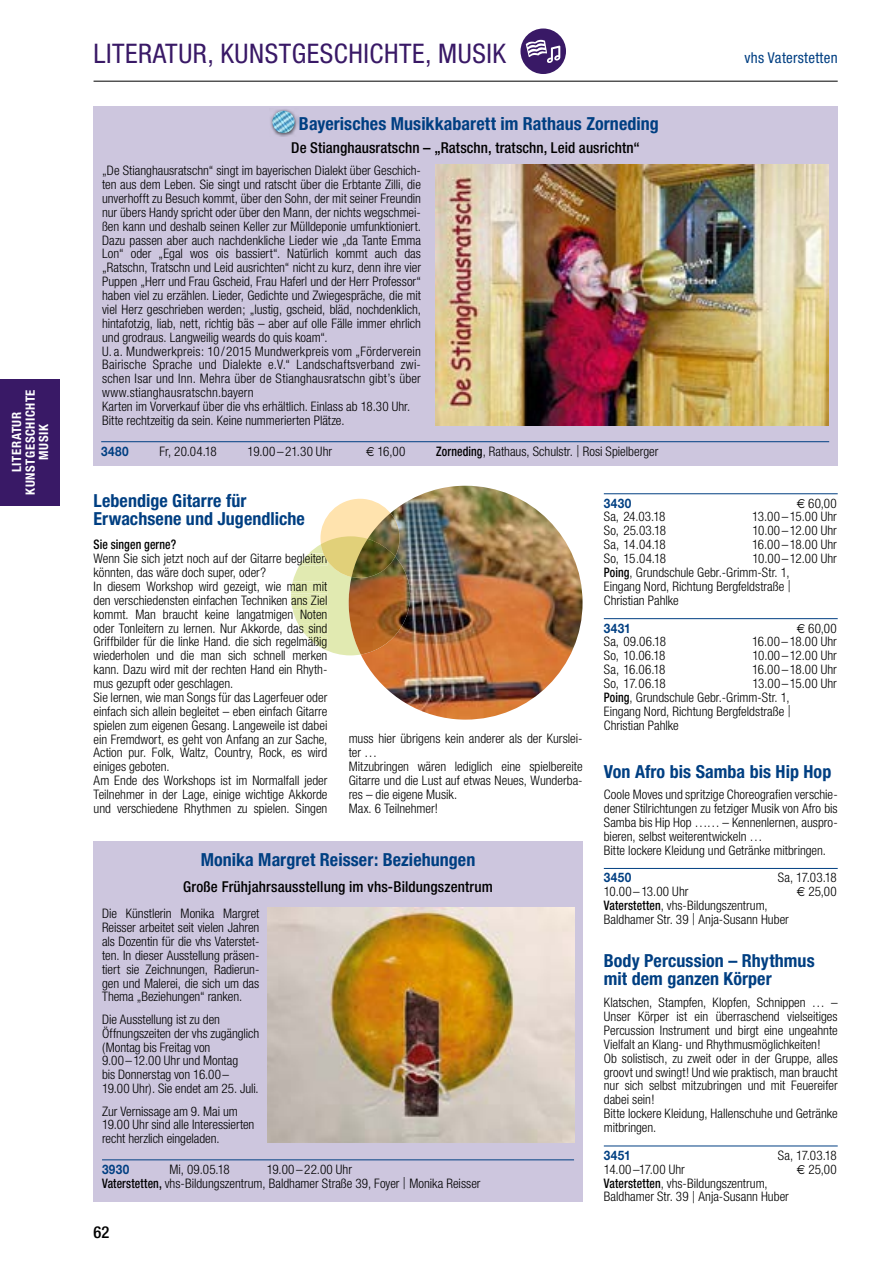
<style>
.page{position:relative;width:893px;height:1263px;background:#fff}
.page>*{position:absolute;margin:0;border:0;box-sizing:border-box;transform-origin:0 0}
.t1{font:condensed 27px "Helvetica Neue";letter-spacing:.02em;color:#391966}
.t2{font:700 condensed 18px/18px "Helvetica Neue";letter-spacing:.005em;color:#003f82}
.t3{font:500 condensed 16.5px "Helvetica Neue";color:#000}
.t4{font:500 condensed 15px "Helvetica Neue";letter-spacing:.005em;color:#000}
.t5{font:condensed 15px "Helvetica Neue";letter-spacing:.02em;color:#003f82}
.t6{font:300 condensed 13.2px/13.8px "Helvetica Neue";color:#000}
.t7{font:700 13.2px "Helvetica Neue";letter-spacing:.03em;color:#003f82;scale:.9 1}
.t8{font:500 condensed 13.2px "Helvetica Neue";letter-spacing:.01em;color:#000;scale:.9 1}
.t9{font:700 condensed 12.75px/13.5px "Helvetica Neue";letter-spacing:.045em;color:#fff;text-align:center}
.s1{font-family:"Euro Sans";font-weight:400;font-stretch:normal}
.s2{font-weight:500}
.s3{font-weight:100;font-size:16.5px}
</style>
<div class="page">
<div style="left:520px;top:29px;width:46px;height:45px;background:#391966;border-radius:50%"></div>
<svg style="left:526px;top:40px;width:34px;height:23px"></svg>
<div style="left:0;top:379px;width:60px;height:126px;background:#391966"></div>
<hr style="left:94px;top:81px;width:744px;height:1px;background:#000">
<div style="left:94px;top:106px;width:744px;height:360px;background:#cdc6de"></div>
<img style="left:270px;top:109px;width:28px;height:28px">
<img style="left:272px;top:111px;width:23px;height:22px;border-radius:11px">
<img style="left:435px;top:164px;width:393px;height:261px">
<hr style="left:604px;top:493px;width:234px;height:1px;background:#003f82">
<hr style="left:604px;top:618px;width:234px;height:1px;background:#003f82">
<hr style="left:604px;top:868px;width:234px;height:1px;background:#003f82">
<hr style="left:604px;top:1145px;width:234px;height:1px;background:#003f82">
<svg style="left:291px;top:498px;width:70px;height:157px"></svg>
<img style="left:361px;top:486px;width:222px;height:234px">
<img style="left:368px;top:513px;width:33px;height:43px">
<img style="left:349px;top:556px;width:66px;height:98px">
<img style="left:351px;top:539px;width:44px;height:39px">
<div style="left:94px;top:841px;width:489px;height:360px;background:#cdc6de"></div>
<img style="left:268px;top:907px;width:306px;height:236px">
<hr style="left:102px;top:1159px;width:472px;height:1px;background:#003f82">
<hr style="left:101px;top:441px;width:728px;height:1px;background:#003f82">
<p class="t9" style="left:10px;top:495px;width:107px;rotate:-90deg">LITERATUR<br>KUNSTGESCHICHTE<br>MUSIK</p>
<h1 class="t1" style="left:94px;top:37px;width:414px">LITERATUR, KUNSTGESCHICHTE, MUSIK</h1>
<p class="t5" style="left:744px;top:49px;width:95px">vhs Vaterstetten</p>
<h2 class="t2" style="left:299px;top:115px;width:361px">Bayerisches Musikkabarett im Rathaus Zorneding</h2>
<p class="t4" style="left:291px;top:139px;width:350px">De Stianghausratschn – „Ratschn, tratschn, Leid ausrichtn“</p>
<p class="t6" style="left:102px;top:164px;width:320px">„De Stianghausratschn“ singt im bayerischen Dialekt über Geschich&shy;ten aus dem Leben. Sie singt und ratscht über die Erbtante Zilli, die unverhofft zu Besuch kommt, über den Sohn, der mit seiner Freundin nur übers Handy spricht oder über den Mann, der nichts wegschmei&shy;ßen kann und deshalb seinen Keller zur Mülldeponie umfunktioniert.<br>Dazu passen aber auch nachdenkliche Lieder wie „da Tante Emma Lon“ oder „Egal wos ois bassiert“. Natürlich kommt auch das „Ratschn, Tratschn und Leid ausrichten“ nicht zu kurz, denn ihre vier Puppen „Herr und Frau Gscheid, Frau Haferl und der Herr Professor“ haben viel zu erzählen. Lieder, Gedichte und Zwiegespräche, die mit viel Herz geschrieben werden; „lustig, gscheid, bläd, nochdenklich, hintafotzig, liab, nett, richtig bäs – aber auf olle Fälle immer ehrlich und grodraus. Langweilig weards do quis koam“.<br>U. a. Mundwerkpreis: 10/2015 Mundwerkpreis vom „Förderverein Bairische Sprache und Dialekte e.V.“ Landschaftsverband zwi&shy;schen Isar und Inn. Mehra über de Stianghausratschn gibt’s über www.stianghausratschn.bayern<br>Karten im Vorverkauf über die vhs erhältlich. Einlass ab 18.30 Uhr.<br>Bitte rechtzeitig da sein. Keine nummerierten Plätze.</p>
<p class="t7" style="left:101px;top:443px;width:32px">3480</p>
<p class="t6" style="left:160px;top:444px;width:59px">Fr, 20.04.18</p>
<p class="t6" style="left:248px;top:444px;width:86px">19.00 – 21.30 Uhr</p>
<p class="t6" style="left:366px;top:444px;width:41px"><span class="s1">€</span> 16,00</p>
<p class="t6" style="left:436px;top:444px;width:224px"><span class="s2">Zorneding</span>, Rathaus, Schulstr. <span class="s3">|</span> Rosi Spielberger</p>
<h2 class="t2" style="left:94px;top:491px;width:213px">Lebendige Gitarre für<br>Erwachsene und Jugendliche</h2>
<p class="t8" style="left:94px;top:537px;width:94px">Sie singen gerne?</p>
<p class="t6" style="left:94px;top:565px;width:174px">könnten, das wäre doch super, oder?</p>
<p class="t6" style="left:94px;top:544px;width:235px;line-height:27.8px">Wenn Sie sich jetzt noch auf der Gitarre begleiten<br>In diesem Workshop wird gezeigt, wie man mit</p>
<p class="t6" style="left:94px;top:593px;width:235px;text-align:justify">den verschiedensten einfachen Techniken ans Ziel kommt. Man braucht keine langatmigen Noten oder Tonleitern zu lernen. Nur Akkorde, das sind Griffbilder für die linke Hand. die sich regelmäßig</p>
<p class="t6" style="left:94px;top:648px;width:235px">wiederholen und die man sich schnell merken kann. Dazu wird mit der rechten Hand ein Rhyth&shy;mus gezupft oder geschlagen.<br>Sie lernen, wie man Songs für das Lagerfeuer oder einfach sich allein begleitet – eben einfach Gitarre spielen zum eigenen Gesang. Langeweile ist dabei ein Fremdwort, es geht von Anfang an zur Sache, Action pur. Folk, Waltz, Country, Rock, es wird einiges geboten.<br>Am Ende des Workshops ist im Normalfall jeder Teilnehmer in der Lage, einige wichtige Akkorde und verschiedene Rhythmen zu spielen. Singen</p>
<p class="t6" style="left:349px;top:732px;width:235px">muss hier übrigens kein anderer als der Kurslei&shy;ter …<br>Mitzubringen wären lediglich eine spielbereite<br>Gitarre und die Lust auf etwas Neues, Wunderba&shy;res – die eigene Musik.<br>Max. 6 Teilnehmer!</p>
<h2 class="t2" style="left:201px;top:850px;width:276px">Monika Margret Reisser: Beziehungen</h2>
<p class="t4" style="left:183px;top:878px;width:311px">Große Frühjahrsausstellung im vhs-Bildungszentrum</p>
<p class="t6" style="left:102px;top:906px;width:159px;text-align:justify">Die Künstlerin Monika Margret Reisser arbeitet seit vielen Jahren als Dozentin für die vhs Vaterstet&shy;ten. In dieser Ausstellung präsen&shy;tiert sie Zeichnungen, Radierun&shy;gen und Malerei, die sich um das Thema „Beziehungen“ ranken.</p>
<p class="t6" style="left:102px;top:1012px;width:159px">Die Ausstellung ist zu den<br>Öffnungszeiten der vhs zugänglich (Montag bis Freitag von<br>9.00 – 12.00 Uhr und Montag<br>bis Donnerstag von 16.00 –<br>19.00 Uhr). Sie endet am 25. Juli.</p>
<p class="t6" style="left:102px;top:1104px;width:154px">Zur Vernissage am 9. Mai um<br>19.00 Uhr sind alle Interessierten recht herzlich eingeladen.</p>
<p class="t6" style="left:102px;top:1162px;width:380px;text-indent:165px">19.00 – 22.00 Uhr<br><span class="s2">Vaterstetten,</span> vhs-Bildungszentrum, Baldhamer Straße 39, Foyer <span class="s3">|</span> Monika Reisser</p>
<p class="t7" style="left:102px;top:1161px;width:32px">3930</p>
<p class="t6" style="left:170px;top:1162px;width:62px">Mi, 09.05.18</p>
<p class="t3" style="left:94px;top:1222px;width:17px">62</p>
<p class="t7" style="left:604px;top:495px;width:32px">3430</p>
<p class="t6" style="left:797px;top:496px;width:42px"><span class="s1">€</span> 60,00</p>
<p class="t6" style="left:604px;top:510px;width:63px">Sa, 24.03.18</p>
<p class="t6" style="left:752px;top:510px;width:86px">13.00 – 15.00 Uhr</p>
<p class="t6" style="left:604px;top:524px;width:64px">So, 25.03.18</p>
<p class="t6" style="left:752px;top:524px;width:86px">10.00 – 12.00 Uhr</p>
<p class="t6" style="left:604px;top:538px;width:64px">Sa, 14.04.18</p>
<p class="t6" style="left:752px;top:538px;width:86px">16.00 – 18.00 Uhr</p>
<p class="t6" style="left:604px;top:551px;width:64px">So, 15.04.18</p>
<p class="t6" style="left:604px;top:551px;width:235px;text-indent:149px">10.00 – 12.00 Uhr<br><span class="s2">Poing</span>, Grundschule Gebr.-Grimm-Str. 1,<br>Eingang Nord, Richtung Bergfeldstraße <span class="s3">|<br></span>Christian Pahlke</p>
<p class="t7" style="left:604px;top:620px;width:31px">3431</p>
<p class="t6" style="left:797px;top:621px;width:42px"><span class="s1">€</span> 60,00</p>
<p class="t6" style="left:604px;top:635px;width:64px">Sa, 09.06.18</p>
<p class="t6" style="left:752px;top:635px;width:86px">16.00 – 18.00 Uhr</p>
<p class="t6" style="left:604px;top:649px;width:63px">So, 10.06.18</p>
<p class="t6" style="left:752px;top:649px;width:86px">10.00 – 12.00 Uhr</p>
<p class="t6" style="left:604px;top:662px;width:63px">Sa, 16.06.18</p>
<p class="t6" style="left:752px;top:662px;width:86px">16.00 – 18.00 Uhr</p>
<p class="t6" style="left:604px;top:676px;width:63px">So, 17.06.18</p>
<p class="t6" style="left:604px;top:676px;width:235px;text-indent:149px">13.00 – 15.00 Uhr<br><span class="s2">Poing</span>, Grundschule Gebr.-Grimm-Str. 1,<br>Eingang Nord, Richtung Bergfeldstraße <span class="s3">|<br></span>Christian Pahlke</p>
<h2 class="t2" style="left:604px;top:762px;width:229px">Von Afro bis Samba bis Hip Hop</h2>
<p class="t6" style="left:604px;top:787px;width:235px">Coole Moves und spritzige Choreografien verschie&shy;dener Stilrichtungen zu fetziger Musik von Afro bis Samba bis Hip Hop …… – Kennenlernen, auspro&shy;bieren, selbst weiterentwickeln …<br>Bitte lockere Kleidung und Getränke mitbringen.</p>
<p class="t7" style="left:604px;top:869px;width:32px">3450</p>
<p class="t6" style="left:778px;top:871px;width:61px">Sa, 17.03.18</p>
<p class="t6" style="left:604px;top:884px;width:86px">10.00 – 13.00 Uhr</p>
<p class="t6" style="left:797px;top:884px;width:41px"><span class="s1">€</span> 25,00</p>
<p class="t6" style="left:604px;top:898px;width:187px"><span class="s2">Vaterstetten</span>, vhs-Bildungszentrum,<br>Baldhamer Str. 39 <span class="s3">|</span> Anja-Susann Huber</p>
<h2 class="t2" style="left:604px;top:952px;width:212px">Body Percussion – Rhythmus mit dem ganzen Körper</h2>
<p class="t6" style="left:604px;top:995px;width:235px">Klatschen, Stampfen, Klopfen, Schnippen … – Unser Körper ist ein überraschend vielseitiges Percussion Instrument und birgt eine ungeahnte Vielfalt an Klang- und Rhythmusmöglichkeiten!<br>Ob solistisch, zu zweit oder in der Gruppe, alles groovt und swingt! Und wie praktisch, man braucht nur sich selbst mitzubringen und mit Feuereifer dabei sein!<br>Bitte lockere Kleidung, Hallenschuhe und Getränke mitbringen.</p>
<p class="t7" style="left:604px;top:1147px;width:31px">3451</p>
<p class="t6" style="left:778px;top:1148px;width:61px">Sa, 17.03.18</p>
<p class="t6" style="left:604px;top:1162px;width:83px">14.00–17.00 Uhr</p>
<p class="t6" style="left:797px;top:1162px;width:41px"><span class="s1">€</span> 25,00</p>
<p class="t6" style="left:604px;top:1176px;width:187px"><span class="s2">Vaterstetten</span>, vhs-Bildungszentrum,<br>Baldhamer Str. 39 <span class="s3">|</span> Anja-Susann Huber</p>
</div>
